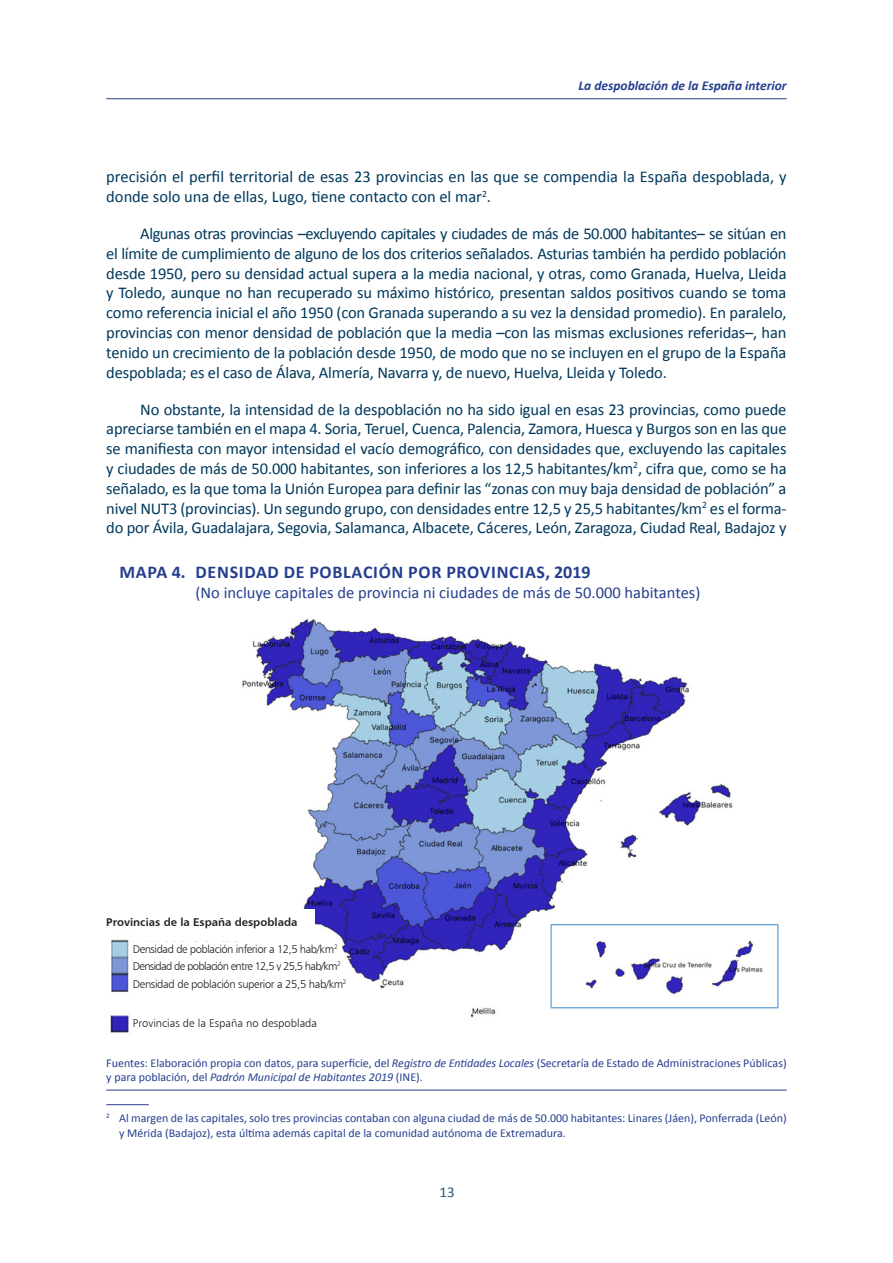
<style>
.page{position:relative;width:893px;height:1263px;background:#fff}
.page>*{position:absolute;margin:0;border:0;box-sizing:border-box;transform-origin:0 0}
._07_-_grafico-cuadro{font:700 18px "Calibri";letter-spacing:.04em;color:#253f8e}
._03_-_Texto_general{font:16.5px/19.8px "Calibri";letter-spacing:-.01em;color:#00385c;text-align:justify}
._08_-_Grafico-Cuadro{font:16.5px "Calibri";color:#253f8e}
.t1{font:15px "Calibri";color:#24587b}
.t2{font:italic 700 13.5px "Calibri";color:#253f8e}
._06_-_Nota_pie_de_pa{font:12px/14.4px "Calibri";color:#253f8e}
._10_-_Grafico-Cuadro{font:12px/14.4px "Calibri";color:#253f8e}
.t3{font:11.25px "Humanist 777 BT Light B";letter-spacing:-.03em;color:#231f20}
.t4{font:11.25px "Humanist 777 BT Light B";letter-spacing:-.06em;color:#231f20}
.t5{font:11.25px "Humanist 777 BT Light B";color:#231f20}
.t6{font:11.25px "Humanist 777 BT Bold B";color:#231f20}
.s1{font-style:italic}
</style>
<div class="page">
<hr style="left:106px;top:98px;width:681px;height:1px;background:#253f8e">
<hr style="left:106px;top:1104px;width:43px;height:1px;background:#253f8e">
<img style="left:145px;top:618px;width:634px;height:400px">
<hr style="left:106px;top:1090px;width:681px;height:1px;background:#253f8e">
<img style="left:110px;top:939px;width:23px;height:96px">
<div style="left:133px;top:942px;width:208px;height:13px;background:#fff"></div>
<div style="left:133px;top:959px;width:208px;height:13px;background:#fff"></div>
<div style="left:133px;top:972px;width:221px;height:23px;background:#fff"></div>
<div style="left:133px;top:1011px;width:208px;height:23px;background:#fff"></div>
<div style="left:106px;top:910px;width:209px;height:23px;background:#fff"></div>
<p class="t2" style="left:578px;top:77px;width:210px">La despoblación de la España interior</p>
<p class="_03_-_Texto_general" style="left:106px;top:167px;width:682px">precisión el perfil territorial de esas 23 provincias en las que se compendia la España despoblada, y donde solo una de ellas, Lugo, tiene contacto con el mar<sup>2</sup>.</p>
<p class="_03_-_Texto_general" style="left:106px;top:224px;width:682px;text-indent:34px">Algunas otras provincias –excluyendo capitales y ciudades de más de 50.000 habitantes– se sitúan en el límite de cumplimiento de alguno de los dos criterios señalados. Asturias también ha perdido población desde 1950, pero su densidad actual supera a la media nacional, y otras, como Granada, Huelva, Lleida y Toledo, aunque no han recuperado su máximo histórico, presentan saldos positivos cuando se toma como referencia inicial el año 1950 (con Granada superando a su vez la densidad promedio). En paralelo, provincias con menor densidad de población que la media –con las mismas exclusiones referidas–, han tenido un crecimiento de la población desde 1950, de modo que no se incluyen en el grupo de la España despoblada; es el caso de Álava, Almería, Navarra y, de nuevo, Huelva, Lleida y Toledo.</p>
<p class="_03_-_Texto_general" style="left:106px;top:399px;width:682px;text-indent:34px">No obstante, la intensidad de la despoblación no ha sido igual en esas 23 provincias, como puede apreciarse también en el mapa 4. Soria, Teruel, Cuenca, Palencia, Zamora, Huesca y Burgos son en las que se manifiesta con mayor intensidad el vacío demográfico, con densidades que, excluyendo las capitales y ciudades de más de 50.000 habitantes, son inferiores a los 12,5 habitantes/km<sup>2</sup>, cifra que, como se ha señalado, es la que toma la Unión Europea para definir las “zonas con muy baja densidad de población” a nivel NUT3 (provincias). Un segundo grupo, con densidades entre 12,5 y 25,5 habitantes/km<sup>2</sup> es el forma&shy;do por Ávila, Guadalajara, Segovia, Salamanca, Albacete, Cáceres, León, Zaragoza, Ciudad Real, Badajoz y</p>
<p class="_07_-_grafico-cuadro" style="left:119px;top:560px;width:473px">MAPA 4. DENSIDAD DE POBLACIÓN POR PROVINCIAS, 2019</p>
<p class="_08_-_Grafico-Cuadro" style="left:196px;top:582px;width:506px">(No incluye capitales de provincia ni ciudades de más de 50.000 habitantes)</p>
<p class="t6" style="left:106px;top:915px;width:193px">Provincias de la España despoblada</p>
<p class="t3" style="left:133px;top:942px;width:206px">Densidad de población inferior a 12,5 hab/km<sup>2</sup></p>
<p class="t4" style="left:133px;top:959px;width:209px">Densidad de población entre 12,5 y 25,5 hab/km<sup>2</sup></p>
<p class="t3" style="left:133px;top:977px;width:215px">Densidad de población superior a 25,5 hab/km<sup>2</sup></p>
<p class="t5" style="left:133px;top:1016px;width:186px">Provincias de la España no despoblada</p>
<p class="_10_-_Grafico-Cuadro" style="left:106px;top:1056px;width:682px">Fuentes: Elaboración propia con datos, para superficie, del <span class="s1">Registro de Entidades Locales</span> (Secretaría de Estado de Administraciones Públicas) y para población, del <span class="s1">Padrón Municipal de Habitantes 2019</span> (INE).</p>
<p class="_06_-_Nota_pie_de_pa" style="left:119px;top:1111px;width:669px;text-indent:-13px"><sup>2</sup> Al margen de las capitales, solo tres provincias contaban con alguna ciudad de más de 50.000 habitantes: Linares (Jáen), Ponferrada (León) y Mérida (Badajoz), esta última además capital de la comunidad autónoma de Extremadura.</p>
<p class="t1" style="left:439px;top:1182px;width:17px">13</p>
</div>
